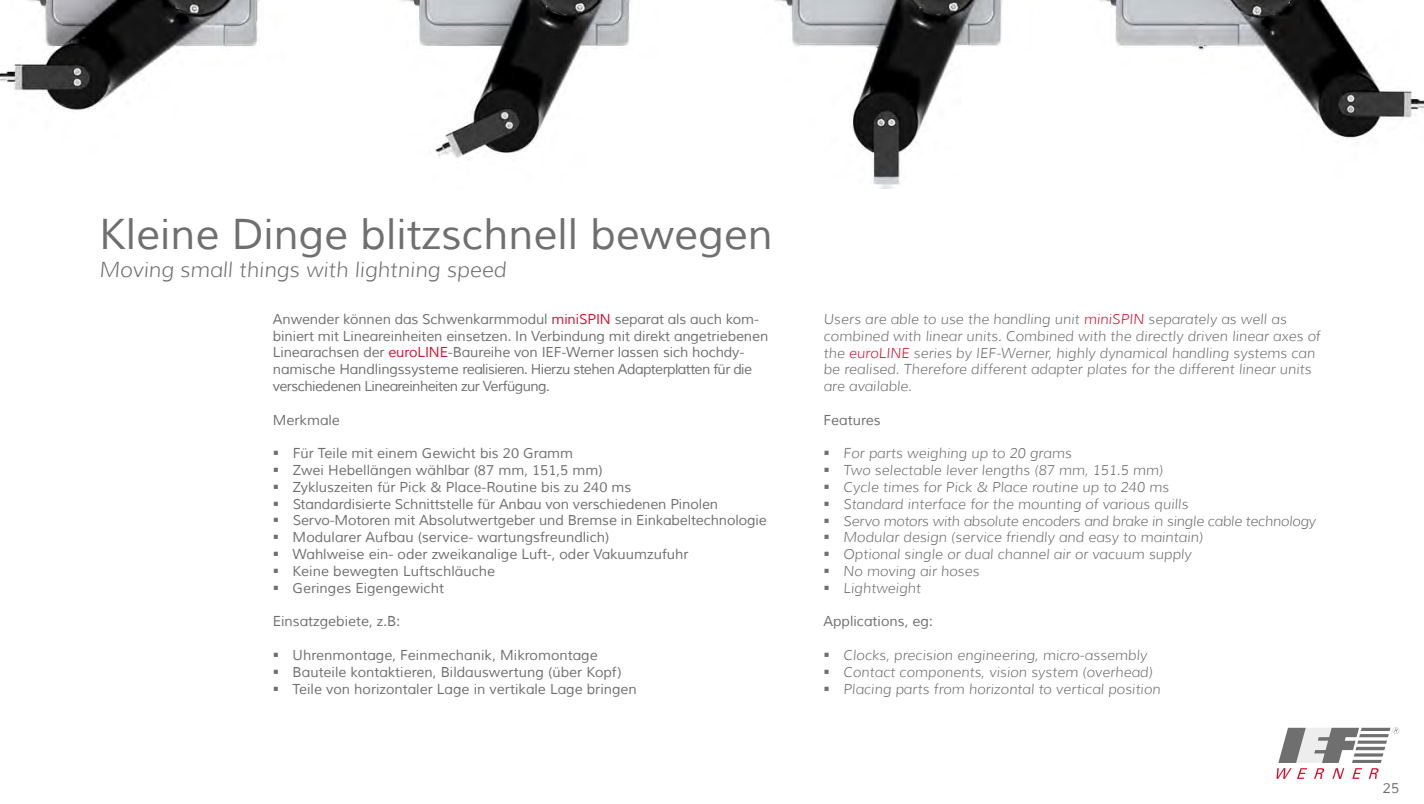
<style>
.page{position:relative;width:1424px;height:804px;background:#fff}
.page>*{position:absolute;margin:0;border:0;box-sizing:border-box;transform-origin:0 0}
.t1{font:42px "Muli";color:#706f6f}
.t2{font:italic 300 21px "Muli";color:#706f6f}
.t3{font:14px/16.8px "Muli";letter-spacing:-.01em;color:#706f6f}
.t4{font:italic 300 14px/16.8px "Muli";color:#706f6f}
.s1{color:#d51130}
</style>
<div class="page">
<svg style="left:1276px;top:727px;width:123px;height:52px"></svg>
<img style="left:0;top:0;width:260px;height:110px">
<img style="left:400px;top:0;width:231px;height:158px">
<img style="left:775px;top:0;width:227px;height:188px">
<img style="left:1100px;top:0;width:324px;height:138px">
<h1 class="t1" style="left:99px;top:208px;width:675px">Kleine Dinge blitzschnell bewegen</h1>
<h2 class="t2" style="left:99px;top:256px;width:408px">Moving small things with lightning speed</h2>
<p class="t3" style="left:273px;top:311px;width:497px">Anwender können das Schwenkarmmodul <span class="s1">miniSPIN</span> separat als auch kom&shy;biniert mit Lineareinheiten einsetzen. In Verbindung mit direkt angetriebenen Linearachsen der <span class="s1">euroLINE</span>-Baureihe von IEF-Werner lassen sich hochdy&shy;namische Handlingssysteme realisieren. Hierzu stehen Adapterplatten für die verschiedenen Lineareinheiten zur Verfügung.</p>
<p class="t3" style="left:273px;top:411px;width:69px">Merkmale</p>
<p class="t3" style="left:293px;top:445px;width:475px">Für Teile mit einem Gewicht bis 20 Gramm<br>Zwei Hebellängen wählbar (87 mm, 151,5 mm)<br>Zykluszeiten für Pick &amp; Place-Routine bis zu 240 ms<br>Standardisierte Schnittstelle für Anbau von verschiedenen Pinolen Servo-Motoren mit Absolutwertgeber und Bremse in Einkabeltechnologie Modularer Aufbau (service- wartungsfreundlich)<br>Wahlweise ein- oder zweikanalige Luft-, oder Vakuumzufuhr<br>Keine bewegten Luftschläuche<br>Geringes Eigengewicht</p>
<p class="t3" style="left:273px;top:613px;width:129px">Einsatzgebiete, z.B:</p>
<p class="t3" style="left:293px;top:647px;width:346px">Uhrenmontage, Feinmechanik, Mikromontage<br>Bauteile kontaktieren, Bildauswertung (über Kopf)<br>Teile von horizontaler Lage in vertikale Lage bringen</p>
<p class="t4" style="left:823px;top:310px;width:498px">Users are able to use the handling unit <span class="s1">miniSPIN</span> separately as well as combined with linear units. Combined with the directly driven linear axes of the <span class="s1">euroLINE</span> series by IEF-Werner, highly dynamical handling systems can be realised. Therefore different adapter plates for the different linear units are available.</p>
<p class="t3" style="left:823px;top:412px;width:59px">Features</p>
<p class="t4" style="left:843px;top:445px;width:474px">For parts weighing up to 20 grams<br>Two selectable lever lengths (87 mm, 151.5 mm)<br>Cycle times for Pick &amp; Place routine up to 240 ms<br>Standard interface for the mounting of various quills<br>Servo motors with absolute encoders and brake in single cable technology Modular design (service friendly and easy to maintain)<br>Optional single or dual channel air or vacuum supply<br>No moving air hoses<br>Lightweight</p>
<p class="t3" style="left:823px;top:613px;width:111px">Applications, eg:</p>
<p class="t4" style="left:843px;top:646px;width:319px">Clocks, precision engineering, micro-assembly<br>Contact components, vision system (overhead)<br>Placing parts from horizontal to vertical position</p>
<p class="t3" style="left:1383px;top:779px;width:18px">25</p>
</div>
